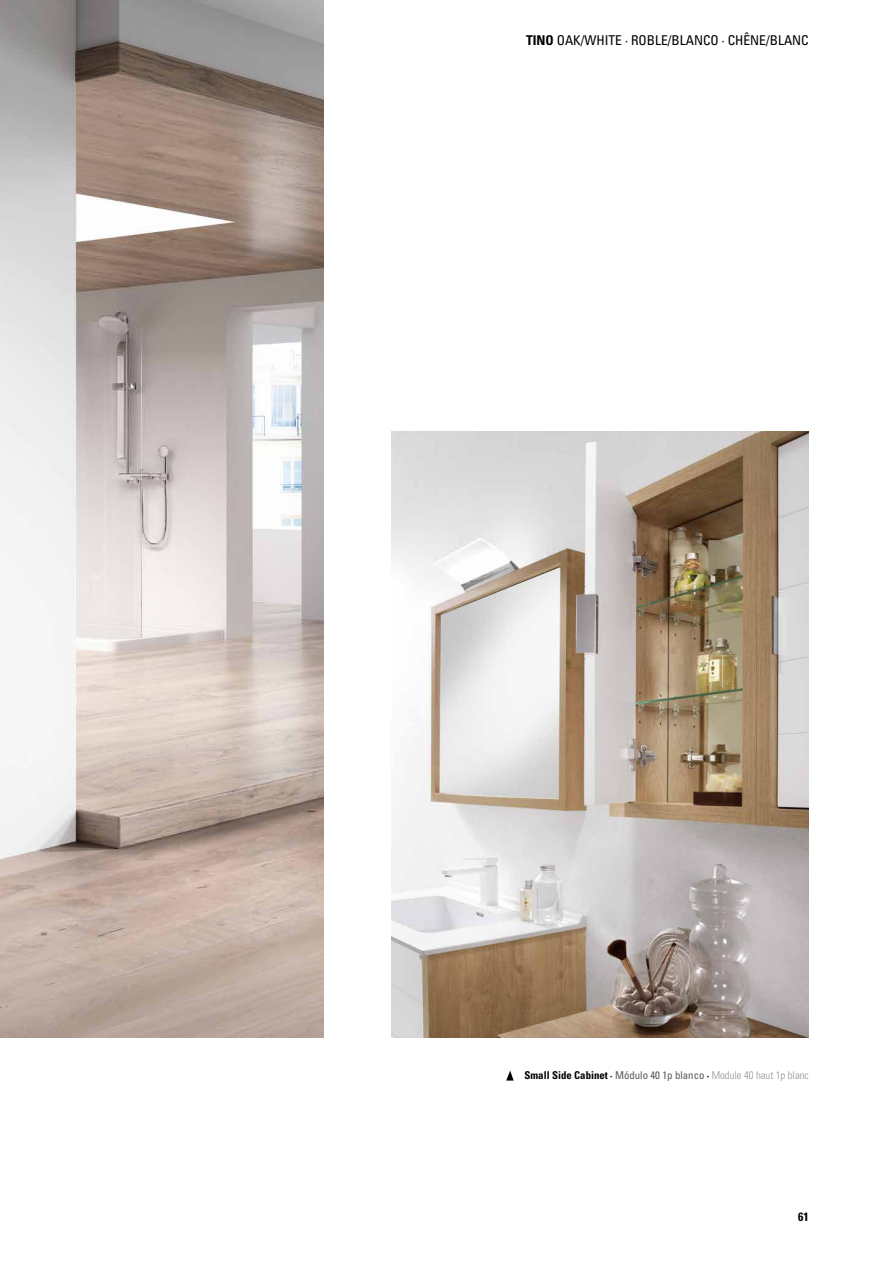
<style>
.page{position:relative;width:893px;height:1263px;background:#fff}
.page>*{position:absolute;margin:0;border:0;box-sizing:border-box;transform-origin:0 0}
.t1{font:condensed 13.5px "Univers LT Std";color:#000}
.t2{font:700 condensed 12px "Univers LT Std";color:#000}
.t3{font:300 condensed 10.8px "Univers LT Std";color:#929292}
.s1{font-weight:700}
.s2{font-weight:700;color:#000}
.s3{font-weight:400;color:#575756}
</style>
<div class="page">
<img style="left:0;top:0;width:323px;height:1038px">
<img style="left:391px;top:432px;width:418px;height:606px">
<svg style="left:506px;top:1070px;width:8px;height:10px"></svg>
<p class="t1" style="left:526px;top:31px;width:284px"><span class="s1">TINO</span> OAK/WHITE · ROBLE/BLANCO · CHÊNE/BLANC</p>
<p class="t3" style="left:524px;top:1068px;width:286px"><span class="s2">Small Side Cabinet ·</span> <span class="s3">Módulo 40 1p blanco</span> <span class="s2">·</span> Module 40 haut 1p blanc</p>
<p class="t2" style="left:798px;top:1209px;width:12px">61</p>
</div>
